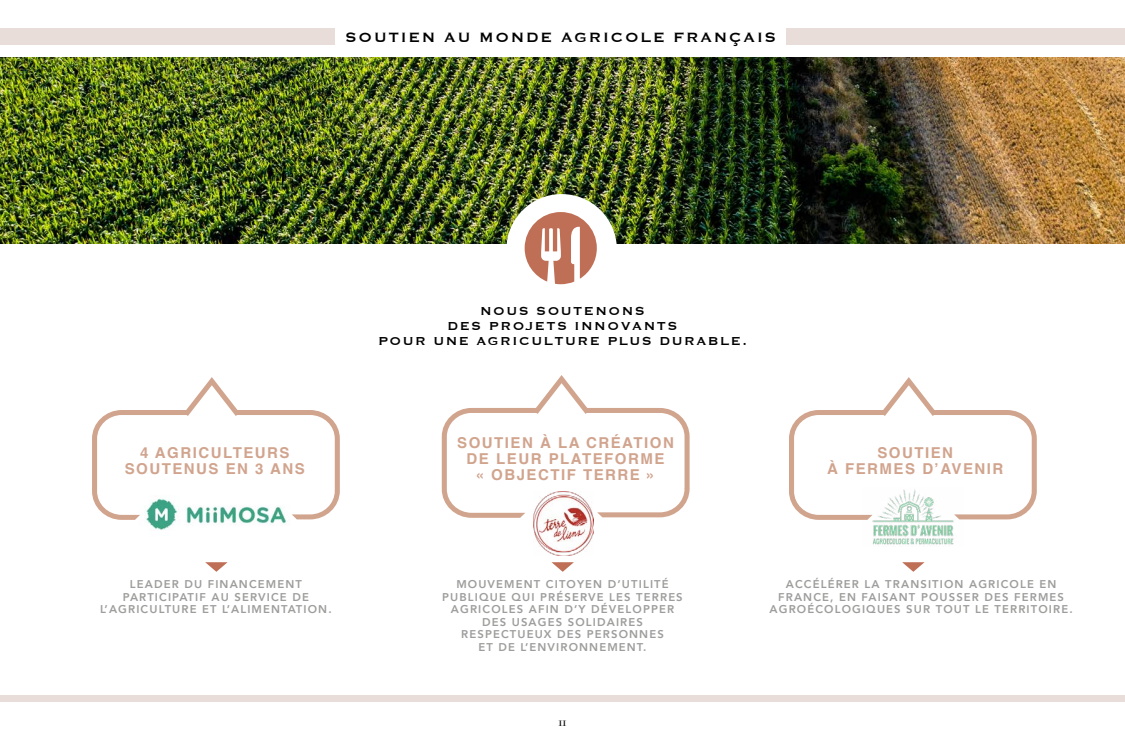
<style>
.page{position:relative;width:1125px;height:750px;background:#fff}
.page>*{position:absolute;margin:0;border:0;box-sizing:border-box;transform-origin:0 0}
.t1{font:17.5px "Copperplate";letter-spacing:.1em;color:#000}
.t2{font:700 15px/16.2px "Helvetica";letter-spacing:.1em;color:#d1a48e;text-align:center}
.t3{font:15px/15px "Copperplate";letter-spacing:.1em;color:#000;text-align:center}
.t4{font:12.5px "Bodoni Svty Two SCITCTT";color:#000}
.t5{font:800 11.25px/12.5px "Avenir";letter-spacing:.1em;color:#9d9d9c;text-align:center}
</style>
<div class="page">
<img style="left:0;top:58px;width:1125px;height:186px">
<img style="left:148px;top:522px;width:138px;height:8px">
<img style="left:872px;top:522px;width:82px;height:23px">
<svg style="left:205px;top:562px;width:23px;height:10px"></svg>
<svg style="left:902px;top:562px;width:23px;height:10px"></svg>
<svg style="left:552px;top:562px;width:22px;height:10px"></svg>
<img style="left:533px;top:520px;width:61px;height:35px">
<svg style="left:92px;top:377px;width:248px;height:145px"></svg>
<svg style="left:287px;top:487px;width:53px;height:34px"></svg>
<svg style="left:789px;top:377px;width:248px;height:145px"></svg>
<svg style="left:949px;top:487px;width:88px;height:34px"></svg>
<svg style="left:441px;top:375px;width:249px;height:145px"></svg>
<svg style="left:593px;top:485px;width:97px;height:34px"></svg>
<div style="left:506px;top:194px;width:111px;height:111px;background:#fff;border-radius:50%"></div>
<div style="left:0;top:695px;width:1125px;height:7px;background:#e8ddd8"></div>
<div style="left:786px;top:28px;width:339px;height:17px;background:#e8ddd8"></div>
<div style="left:0;top:28px;width:335px;height:17px;background:#e8ddd8"></div>
<svg style="left:525px;top:212px;width:72px;height:72px"></svg>
<h1 class="t1" style="left:345px;top:26px;width:433px">SOUTIEN AU MONDE AGRICOLE FRANÇAIS</h1>
<h2 class="t3" style="left:378px;top:302px;width:371px">NOUS SOUTENONS<br>DES PROJETS INNOVANTS<br>POUR UNE AGRICULTURE PLUS DURABLE.</h2>
<h2 class="t2" style="left:457px;top:436px;width:218px">SOUTIEN À LA CRÉATION<br>DE LEUR PLATEFORME<br>« OBJECTIF TERRE »</h2>
<h2 class="t2" style="left:125px;top:446px;width:182px">4 AGRICULTEURS<br>SOUTENUS EN 3 ANS</h2>
<h2 class="t2" style="left:827px;top:446px;width:178px">SOUTIEN<br>À FERMES D’AVENIR</h2>
<p class="t5" style="left:100px;top:578px;width:233px">LEADER DU FINANCEMENT<br>PARTICIPATIF AU SERVICE DE<br>L’AGRICULTURE ET L’ALIMENTATION.</p>
<p class="t5" style="left:770px;top:578px;width:305px">ACCÉLÉRER LA TRANSITION AGRICOLE EN<br>FRANCE, EN FAISANT POUSSER DES FERMES<br>AGROÉCOLOGIQUES SUR TOUT LE TERRITOIRE.</p>
<p class="t5" style="left:442px;top:578px;width:242px">MOUVEMENT CITOYEN D’UTILITÉ<br>PUBLIQUE QUI PRÉSERVE LES TERRES<br>AGRICOLES AFIN D’Y DÉVELOPPER<br>DES USAGES SOLIDAIRES<br>RESPECTUEUX DES PERSONNES<br>ET DE L’ENVIRONNEMENT.</p>
<p class="t4" style="left:559px;top:714px;width:9px">11</p>
</div>
